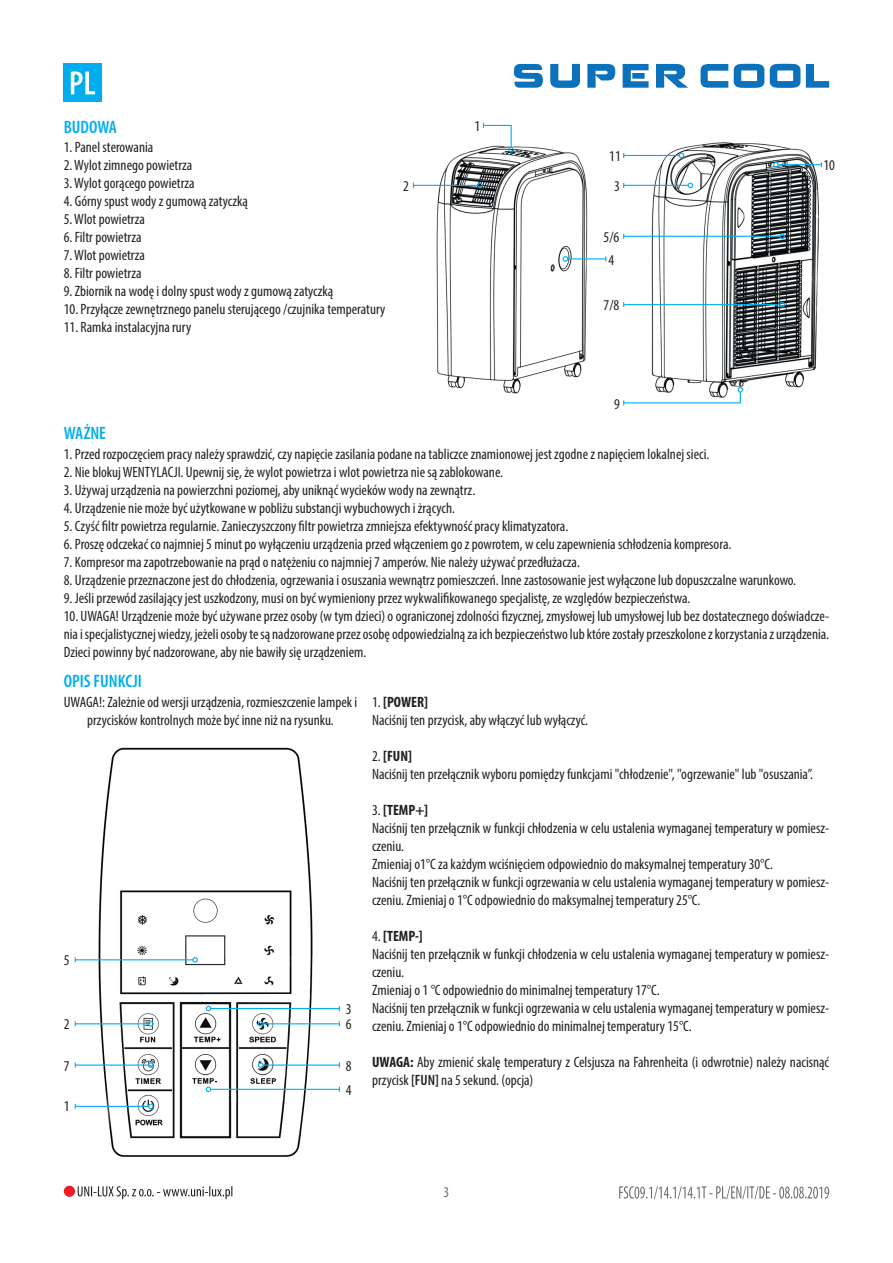
<style>
.page{position:relative;width:893px;height:1263px;background:#fff}
.page>*{position:absolute;margin:0;border:0;box-sizing:border-box;transform-origin:0 0}
.t1{font:600 condensed 18px "Myriad Pro";color:#00aeef}
.t2{font:condensed 15px/18px "Myriad Pro";color:#231f20}
.t3{font:condensed 15px "Myriad Pro";color:#6c6d70}
.s1{font-weight:700}
.s2{font-weight:600}
</style>
<div class="page">
<div style="left:64px;top:64px;width:38px;height:38px;background:#00aeef"></div>
<svg style="left:71px;top:71px;width:24px;height:23px"></svg>
<svg style="left:701px;top:64px;width:27px;height:24px"></svg>
<svg style="left:734px;top:64px;width:30px;height:24px"></svg>
<svg style="left:770px;top:64px;width:30px;height:24px"></svg>
<svg style="left:806px;top:64px;width:23px;height:24px"></svg>
<svg style="left:514px;top:64px;width:29px;height:24px"></svg>
<svg style="left:550px;top:64px;width:30px;height:24px"></svg>
<svg style="left:587px;top:64px;width:28px;height:24px"></svg>
<svg style="left:623px;top:64px;width:26px;height:24px"></svg>
<svg style="left:656px;top:64px;width:32px;height:24px"></svg>
<img style="left:421px;top:146px;width:181px;height:248px">
<img style="left:645px;top:142px;width:177px;height:262px">
<svg style="left:483px;top:123px;width:31px;height:30px"></svg>
<hr style="left:413px;top:185px;width:65px;height:1px;background:#00aeef">
<svg style="left:477px;top:183px;width:6px;height:5px"></svg>
<hr style="left:568px;top:258px;width:38px;height:1px;background:#00aeef">
<svg style="left:563px;top:256px;width:5px;height:6px"></svg>
<hr style="left:778px;top:164px;width:43px;height:1px;background:#00aeef">
<svg style="left:773px;top:162px;width:6px;height:5px"></svg>
<hr style="left:624px;top:185px;width:64px;height:1px;background:#00aeef">
<svg style="left:687px;top:183px;width:6px;height:5px"></svg>
<hr style="left:624px;top:155px;width:55px;height:1px;background:#00aeef">
<svg style="left:679px;top:153px;width:5px;height:5px"></svg>
<hr style="left:624px;top:236px;width:156px;height:1px;background:#00aeef">
<svg style="left:779px;top:233px;width:6px;height:6px"></svg>
<hr style="left:624px;top:304px;width:156px;height:1px;background:#00aeef">
<svg style="left:779px;top:302px;width:6px;height:5px"></svg>
<svg style="left:737px;top:387px;width:6px;height:16px"></svg>
<hr style="left:624px;top:402px;width:117px;height:1px;background:#00aeef">
<img style="left:86px;top:747px;width:240px;height:410px">
<hr style="left:75px;top:1106px;width:74px;height:1px;background:#00aeef">
<svg style="left:148px;top:1103px;width:6px;height:6px"></svg>
<hr style="left:75px;top:1064px;width:74px;height:2px;background:#00aeef">
<svg style="left:148px;top:1062px;width:6px;height:6px"></svg>
<hr style="left:75px;top:1023px;width:74px;height:1px;background:#00aeef">
<svg style="left:148px;top:1021px;width:6px;height:6px"></svg>
<hr style="left:75px;top:959px;width:118px;height:1px;background:#00aeef">
<svg style="left:192px;top:957px;width:6px;height:6px"></svg>
<hr style="left:263px;top:1023px;width:76px;height:1px;background:#00aeef">
<svg style="left:258px;top:1021px;width:6px;height:6px"></svg>
<hr style="left:211px;top:1008px;width:128px;height:1px;background:#00aeef">
<svg style="left:206px;top:1006px;width:5px;height:5px"></svg>
<hr style="left:211px;top:1089px;width:128px;height:1px;background:#00aeef">
<svg style="left:206px;top:1086px;width:5px;height:6px"></svg>
<hr style="left:263px;top:1064px;width:76px;height:2px;background:#00aeef">
<svg style="left:258px;top:1062px;width:6px;height:6px"></svg>
<svg style="left:78px;top:1186px;width:154px;height:13px"></svg>
<div style="left:64px;top:1186px;width:11px;height:11px;background:#ee1d23;border-radius:50%"></div>
<svg style="left:619px;top:1186px;width:210px;height:13px"></svg>
<p class="t1" style="left:64px;top:115px;width:55px">BUDOWA</p>
<p class="t2" style="left:64px;top:138px;width:91px">1. Panel sterowania</p>
<p class="t2" style="left:64px;top:156px;width:130px">2. Wylot zimnego powietrza</p>
<p class="t2" style="left:64px;top:174px;width:132px">3. Wylot gorącego powietrza</p>
<p class="t2" style="left:64px;top:192px;width:186px">4. Górny spust wody z gumową zatyczką</p>
<p class="t2" style="left:64px;top:210px;width:83px">5. Wlot powietrza</p>
<p class="t2" style="left:64px;top:228px;width:79px">6. Filtr powietrza</p>
<p class="t2" style="left:64px;top:246px;width:83px">7. Wlot powietrza</p>
<p class="t2" style="left:64px;top:264px;width:79px">8. Filtr powietrza</p>
<p class="t2" style="left:64px;top:282px;width:271px">9. Zbiornik na wodę i dolny spust wody z gumową zatyczką</p>
<p class="t2" style="left:64px;top:300px;width:323px">10. Przyłącze zewnętrznego panelu sterującego /czujnika temperatury</p>
<p class="t2" style="left:64px;top:318px;width:129px">11. Ramka instalacyjna rury</p>
<p class="t2" style="left:403px;top:177px;width:7px">2</p>
<p class="t2" style="left:475px;top:117px;width:7px">1</p>
<p class="t2" style="left:609px;top:147px;width:13px">11</p>
<p class="t2" style="left:614px;top:177px;width:7px">3</p>
<p class="t2" style="left:604px;top:228px;width:17px">5/6</p>
<p class="t2" style="left:608px;top:250px;width:7px">4</p>
<p class="t2" style="left:604px;top:296px;width:17px">7/8</p>
<p class="t2" style="left:614px;top:394px;width:7px">9</p>
<p class="t2" style="left:823px;top:156px;width:13px">10</p>
<p class="t1" style="left:64px;top:422px;width:44px">WAŻNE</p>
<p class="t2" style="left:64px;top:445px;width:647px">1. Przed rozpoczęciem pracy należy sprawdzić, czy napięcie zasilania podane na tabliczce znamionowej jest zgodne z napięciem lokalnej sieci.</p>
<p class="t2" style="left:64px;top:463px;width:441px">2. Nie blokuj WENTYLACJI. Upewnij się, że wylot powietrza i wlot powietrza nie są zablokowane.</p>
<p class="t2" style="left:64px;top:481px;width:413px">3. Używaj urządzenia na powierzchni poziomej, aby uniknąć wycieków wody na zewnątrz.</p>
<p class="t2" style="left:64px;top:499px;width:393px">4. Urządzenie nie może być użytkowane w pobliżu substancji wybuchowych i żrących.</p>
<p class="t2" style="left:64px;top:517px;width:506px">5. Czyść filtr powietrza regularnie. Zanieczyszczony filtr powietrza zmniejsza efektywność pracy klimatyzatora.</p>
<p class="t2" style="left:64px;top:535px;width:669px">6. Proszę odczekać co najmniej 5 minut po wyłączeniu urządzenia przed włączeniem go z powrotem, w celu zapewnienia schłodzenia kompresora.</p>
<p class="t2" style="left:64px;top:553px;width:518px">7. Kompresor ma zapotrzebowanie na prąd o natężeniu co najmniej 7 amperów. Nie należy używać przedłużacza.</p>
<p class="t2" style="left:64px;top:571px;width:734px">8. Urządzenie przeznaczone jest do chłodzenia, ogrzewania i osuszania wewnątrz pomieszczeń. Inne zastosowanie jest wyłączone lub dopuszczalne warunkowo.</p>
<p class="t2" style="left:64px;top:589px;width:628px">9. Jeśli przewód zasilający jest uszkodzony, musi on być wymieniony przez wykwalifikowanego specjalistę, ze względów bezpieczeństwa.</p>
<p class="t2" style="left:64px;top:607px;width:767px;text-align:justify">10. UWAGA! Urządzenie może być używane przez osoby (w tym dzieci) o ograniczonej zdolności fizycznej, zmysłowej lub umysłowej lub bez dostatecznego doświadcze&shy;nia i specjalistycznej wiedzy, jeżeli osoby te są nadzorowane przez osobę odpowiedzialną za ich bezpieczeństwo lub które zostały przeszkolone z korzystania z urządzenia.<br>Dzieci powinny być nadzorowane, aby nie bawiły się urządzeniem.</p>
<p class="t1" style="left:64px;top:670px;width:80px">OPIS FUNKCJI</p>
<p class="t2" style="left:64px;top:693px;width:295px;text-align:center">UWAGA!: Zależnie od wersji urządzenia, rozmieszczenie lampek i przycisków kontrolnych może być inne niż na rysunku.</p>
<p class="t2" style="left:64px;top:951px;width:7px">5</p>
<p class="t2" style="left:64px;top:1015px;width:7px">2</p>
<p class="t2" style="left:64px;top:1056px;width:7px">7</p>
<p class="t2" style="left:64px;top:1097px;width:7px">1</p>
<p class="t2" style="left:346px;top:1001px;width:7px;line-height:15.3px">3<br>6</p>
<p class="t2" style="left:346px;top:1053px;width:7px;line-height:24.3px">8<br>4</p>
<p class="t2" style="left:372px;top:693px;width:218px">1. <span class="s1">[POWER]<br></span>Naciśnij ten przycisk, aby włączyć lub wyłączyć.</p>
<p class="t2" style="left:372px;top:747px;width:443px">2. <span class="s1">[FUN]<br></span>Naciśnij ten przełącznik wyboru pomiędzy funkcjami "chłodzenie", "ogrzewanie" lub "osuszania”.</p>
<p class="t2" style="left:372px;top:801px;width:459px">3. <span class="s1">[TEMP+]<br></span>Naciśnij ten przełącznik w funkcji chłodzenia w celu ustalenia wymaganej temperatury w pomiesz&shy;czeniu.<br>Zmieniaj o1°C za każdym wciśnięciem odpowiednio do maksymalnej temperatury 30°C.<br>Naciśnij ten przełącznik w funkcji ogrzewania w celu ustalenia wymaganej temperatury w pomiesz&shy;czeniu. Zmieniaj o 1°C odpowiednio do maksymalnej temperatury 25°C.</p>
<p class="t2" style="left:372px;top:927px;width:459px">4. <span class="s1">[TEMP-]<br></span>Naciśnij ten przełącznik w funkcji chłodzenia w celu ustalenia wymaganej temperatury w pomiesz&shy;czeniu.<br>Zmieniaj o 1 °C odpowiednio do minimalnej temperatury 17°C.<br>Naciśnij ten przełącznik w funkcji ogrzewania w celu ustalenia wymaganej temperatury w pomiesz&shy;czeniu. Zmieniaj o 1°C odpowiednio do minimalnej temperatury 15°C.</p>
<p class="t2" style="left:372px;top:1053px;width:459px"><span class="s1">UWAGA:</span> Aby zmienić skalę temperatury z Celsjusza na Fahrenheita (i odwrotnie) należy nacisnąć przycisk <span class="s2">[FUN]</span> na 5 sekund. (opcja)</p>
<p class="t3" style="left:444px;top:1183px;width:7px">3</p>
</div>
